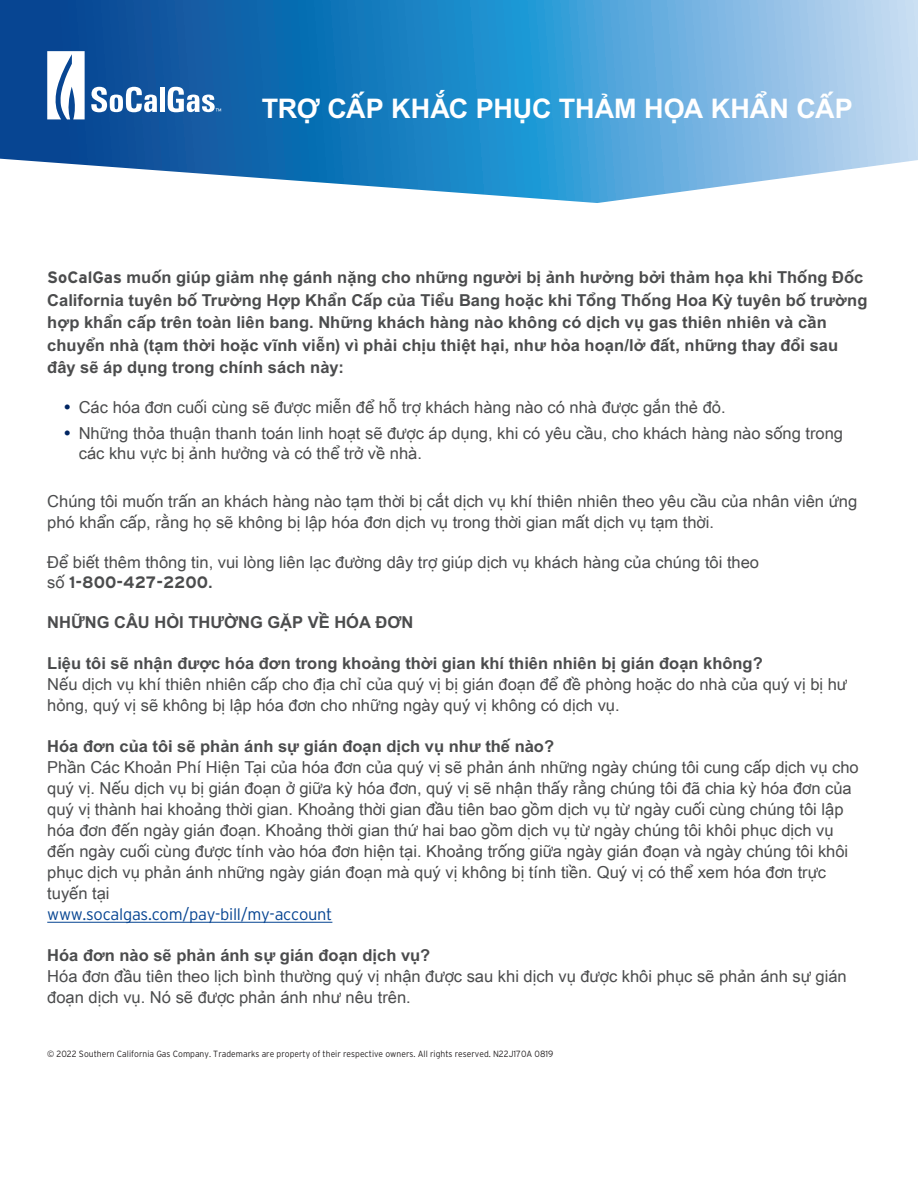
<style>
.page{position:relative;width:918px;height:1188px;background:#fff}
.page>*{position:absolute;margin:0;border:0;box-sizing:border-box;transform-origin:0 0}
.single{font:700 27px "Arial Unicode MS";letter-spacing:-.005em;color:#fff}
.t1{font:16.5px/21px "Arial Unicode MS";color:#4b4c4d}
.t2{font:700 16.5px/22.5px "Arial Unicode MS";letter-spacing:.005em;color:#4b4c4d}
.t3{font:300 9px "Interstate";color:#231f20;scale:.95 1}
.s1{font-family:"Interstate"}
.s2{font-family:"Interstate";color:#002562}
.s3{font-family:"Interstate";font-weight:700}
.s4{font-weight:700}
.s5{font-family:"Interstate";font-weight:300;color:#074592}
</style>
<div class="page">
<svg style="left:0;top:0;width:918px;height:157px;background:#3e8bc5"></svg>
<svg style="left:47px;top:51px;width:38px;height:68px"></svg>
<svg style="left:91px;top:87px;width:66px;height:25px"></svg>
<div style="left:160px;top:87px;width:5px;height:25px;background:#fff"></div>
<svg style="left:168px;top:87px;width:53px;height:25px"></svg>
<svg style="left:0;top:157px;width:918px;height:46px"></svg>
<hr style="left:47px;top:922px;width:285px;height:1px;background:#074592">
<p class="single" style="left:262px;top:89px;width:593px">TRỢ CẤP KHẮC PHỤC THẢM HỌA KHẨN CẤP</p>
<p class="t2" style="left:47px;top:267px;width:822px"><span class="s1">SoCalGas</span> muốn giúp giảm nhẹ gánh nặng cho những người bị ảnh hưởng bởi thảm họa khi Thống Đốc California tuyên bố Trường Hợp Khẩn Cấp của Tiểu Bang hoặc khi Tổng Thống Hoa Kỳ tuyên bố trường hợp khẩn cấp trên toàn liên bang. Những khách hàng nào không có dịch vụ gas thiên nhiên và cần chuyển nhà (tạm thời hoặc vĩnh viễn) vì phải chịu thiệt hại, như hỏa hoạn/lở đất, những thay đổi sau đây sẽ áp dụng trong chính sách này:</p>
<p class="t1" style="left:64px;top:396px;width:663px"><span class="s2">•</span> Các hóa đơn cuối cùng sẽ được miễn để hỗ trợ khách hàng nào có nhà được gắn thẻ đỏ.</p>
<p class="t1" style="left:79px;top:423px;width:766px;line-height:19.8px;text-indent:-15px"><span class="s2">•</span> Những thỏa thuận thanh toán linh hoạt sẽ được áp dụng, khi có yêu cầu, cho khách hàng nào sống trong các khu vực bị ảnh hưởng và có thể trở về nhà.</p>
<p class="t1" style="left:47px;top:491px;width:812px">Chúng tôi muốn trấn an khách hàng nào tạm thời bị cắt dịch vụ khí thiên nhiên theo yêu cầu của nhân viên ứng phó khẩn cấp, rằng họ sẽ không bị lập hóa đơn dịch vụ trong thời gian mất dịch vụ tạm thời.</p>
<p class="t1" style="left:47px;top:552px;width:713px;line-height:19.8px">Để biết thêm thông tin, vui lòng liên lạc đường dây trợ giúp dịch vụ khách hàng của chúng tôi theo số <span class="s3">1-800-427-2200</span><span class="s4">.</span></p>
<p class="t2" style="left:47px;top:612px;width:368px">NHỮNG CÂU HỎI THƯỜNG GẶP VỀ HÓA ĐƠN</p>
<p class="t1" style="left:47px;top:652px;width:801px"><span class="s4">Liệu tôi sẽ nhận được hóa đơn trong khoảng thời gian khí thiên nhiên bị gián đoạn không?<br></span>Nếu dịch vụ khí thiên nhiên cấp cho địa chỉ của quý vị bị gián đoạn để đề phòng hoặc do nhà của quý vị bị hư hỏng, quý vị sẽ không bị lập hóa đơn cho những ngày quý vị không có dịch vụ.</p>
<p class="t1" style="left:47px;top:735px;width:813px"><span class="s4">Hóa đơn của tôi sẽ phản ánh sự gián đoạn dịch vụ như thế nào?<br></span>Phần Các Khoản Phí Hiện Tại của hóa đơn của quý vị sẽ phản ánh những ngày chúng tôi cung cấp dịch vụ cho quý vị. Nếu dịch vụ bị gián đoạn ở giữa kỳ hóa đơn, quý vị sẽ nhận thấy rằng chúng tôi đã chia kỳ hóa đơn của quý vị thành hai khoảng thời gian. Khoảng thời gian đầu tiên bao gồm dịch vụ từ ngày cuối cùng chúng tôi lập hóa đơn đến ngày gián đoạn. Khoảng thời gian thứ hai bao gồm dịch vụ từ ngày chúng tôi khôi phục dịch vụ đến ngày cuối cùng được tính vào hóa đơn hiện tại. Khoảng trống giữa ngày gián đoạn và ngày chúng tôi khôi phục dịch vụ phản ánh những ngày gián đoạn mà quý vị không bị tính tiền. Quý vị có thể xem hóa đơn trực tuyến tại<br><span class="s5">www.socalgas.com/pay-bill/my-account</span></p>
<p class="t1" style="left:47px;top:944px;width:801px"><span class="s4">Hóa đơn nào sẽ phản ánh sự gián đoạn dịch vụ?<br></span>Hóa đơn đầu tiên theo lịch bình thường quý vị nhận được sau khi dịch vụ được khôi phục sẽ phản ánh sự gián đoạn dịch vụ. Nó sẽ được phản ánh như nêu trên.</p>
<p class="t3" style="left:47px;top:1048px;width:534px">© 2022 Southern California Gas Company. Trademarks are property of their respective owners. All rights reserved. N22J170A 0819</p>
</div>
